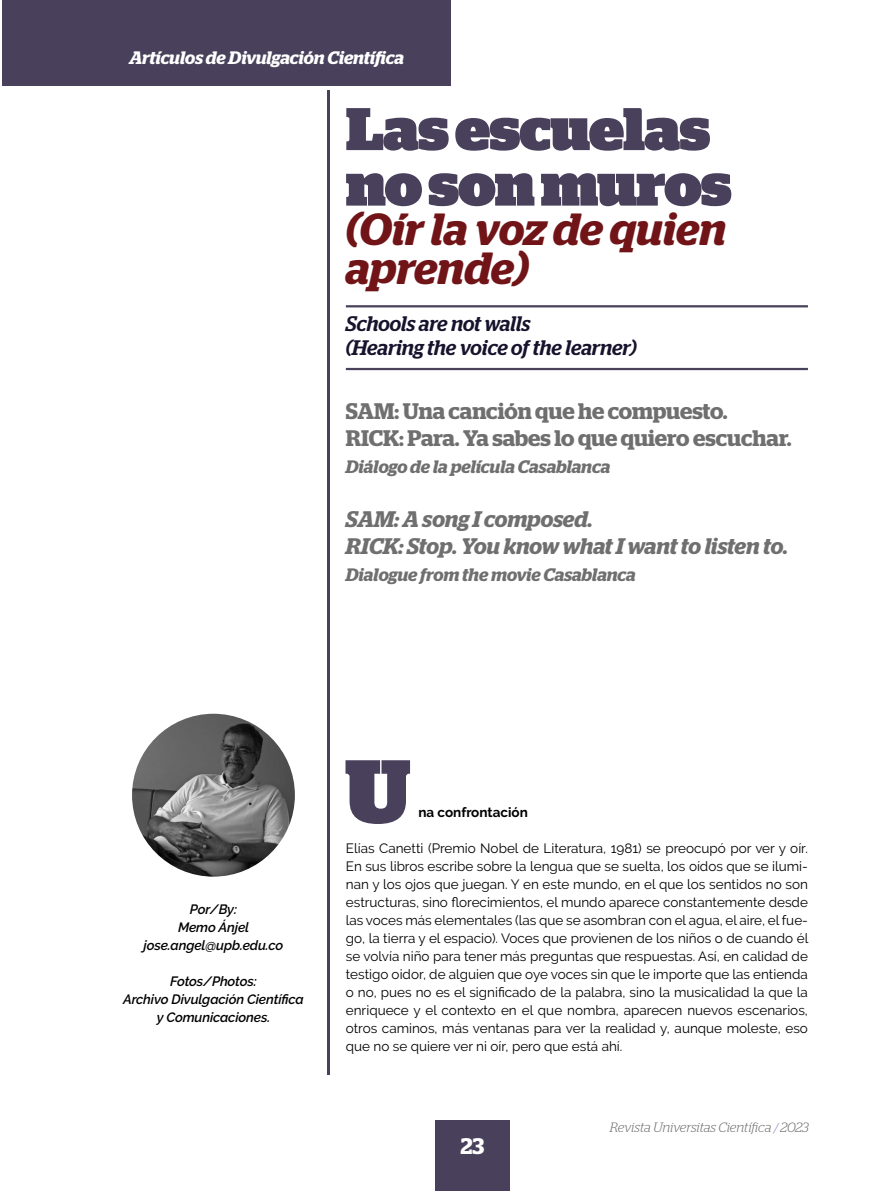
<style>
.page{position:relative;width:893px;height:1191px;background:#fff}
.page>*{position:absolute;margin:0;border:0;box-sizing:border-box;transform-origin:0 0}
.t1{font:900 90px "Stag";color:#49415b}
.t2{font:900 60px/55.5px "Stag";letter-spacing:-.015em;color:#49415b}
.t3{font:italic 600 45px/39px "Stag";letter-spacing:-.005em;color:#711418}
.t4{font:600 22.5px/27px "Stag";letter-spacing:-.005em;color:#706f6f}
.t5{font:italic 600 22.5px/27px "Stag";letter-spacing:-.005em;color:#706f6f}
.t6{font:600 22.5px "Stag";color:#fff}
.t7{font:italic 500 21px/24px "Stag";color:#18132d}
.t8{font:italic 600 18px "Stag";color:#706f6f}
.t9{font:italic 600 18px "Stag";letter-spacing:-.005em;color:#fff}
.t10{font:13.5px/18px "Raleway";color:#000;text-align:justify}
.t11{font:italic 600 13.5px/18px "Raleway";letter-spacing:-.01em;color:#000;text-align:center}
.t12{font:italic 300 13.5px "Stag";letter-spacing:-.005em;color:#706f6f}
.t13{font:700 13.5px "Raleway";color:#000}
.s1{color:#8a8ac3}
</style>
<div class="page">
<div style="left:435px;top:1120px;width:75px;height:71px;background:#49415b"></div>
<hr style="left:328px;top:90px;width:2px;height:985px;background:#49415b">
<hr style="left:346px;top:305px;width:462px;height:2px;background:#49415b">
<hr style="left:346px;top:368px;width:462px;height:2px;background:#49415b">
<div style="left:2px;top:0;width:448px;height:85px;background:#49415b"></div>
<img style="left:132px;top:713px;width:163px;height:163px;border-radius:81px">
<h3 class="t9" style="left:129px;top:47px;width:276px">Artículos de Divulgación Científica</h3>
<h2 class="t2" style="left:346px;top:102px;width:387px">Las escuelas no son muros</h2>
<h3 class="t3" style="left:346px;top:209px;width:382px">(Oír la voz de quien aprende)</h3>
<h3 class="t7" style="left:346px;top:311px;width:292px">Schools are not walls<br>(Hearing the voice of the learner)</h3>
<h3 class="t4" style="left:346px;top:397px;width:447px">SAM: Una canción que he compuesto.<br>RICK: Para. Ya sabes lo que quiero escuchar.</h3>
<h3 class="t8" style="left:346px;top:455px;width:266px">Diálogo de la película Casablanca</h3>
<h3 class="t5" style="left:346px;top:506px;width:444px">SAM: A song I composed.<br>RICK: Stop. You know what I want to listen to.</h3>
<h3 class="t8" style="left:346px;top:564px;width:292px">Dialogue from the movie Casablanca</h3>
<p class="t11" style="left:144px;top:900px;width:141px">Por/By:<br>Memo Ánjel jose.angel@upb.edu.co</p>
<p class="t11" style="left:123px;top:972px;width:182px">Fotos/Photos:<br>Archivo Divulgación Científica y Comunicaciones.</p>
<h1 class="t1" style="left:345px;top:739px;width:67px">U</h1>
<p class="t13" style="left:418px;top:804px;width:111px">na confrontación</p>
<p class="t10" style="left:346px;top:839px;width:464px">Elías Canetti (Premio Nobel de Literatura, 1981) se preocupó por ver y oír.<br>En sus libros escribe sobre la lengua que se suelta, los oídos que se ilumi&shy;nan y los ojos que juegan. Y en este mundo, en el que los sentidos no son estructuras, sino florecimientos, el mundo aparece constantemente desde las voces más elementales (las que se asombran con el agua, el aire, el fue&shy;go, la tierra y el espacio). Voces que provienen de los niños o de cuando él se volvía niño para tener más preguntas que respuestas. Así, en calidad de testigo oidor, de alguien que oye voces sin que le importe que las entienda o no, pues no es el significado de la palabra, sino la musicalidad la que la enriquece y el contexto en el que nombra, aparecen nuevos escenarios, otros caminos, más ventanas para ver la realidad y, aunque moleste, eso que no se quiere ver ni oír, pero que está ahí.</p>
<h3 class="t6" style="left:460px;top:1132px;width:25px">23</h3>
<p class="t12" style="left:610px;top:1119px;width:201px">Revista Universitas Científica <span class="s1">/</span> 2023</p>
</div>
